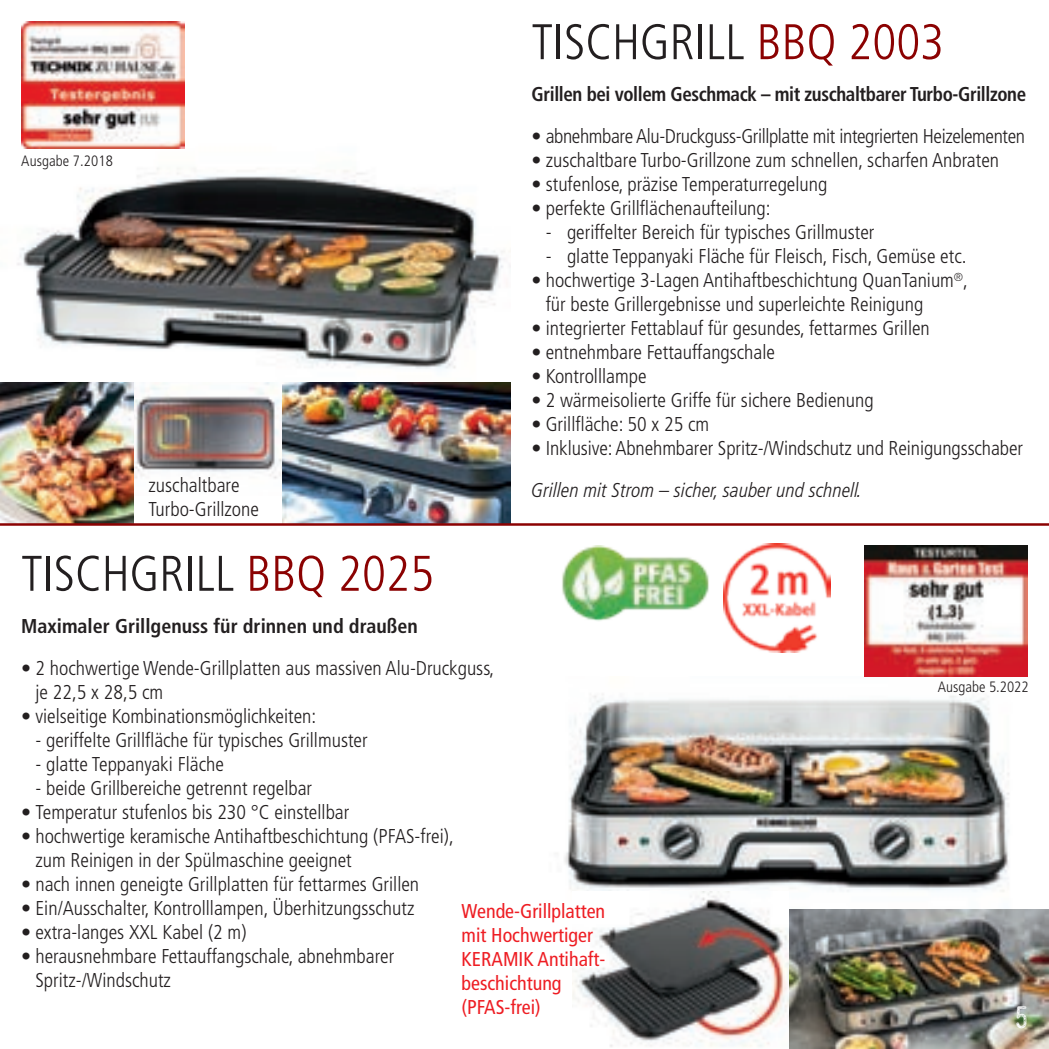
<style>
.page{position:relative;width:1049px;height:1049px;background:#fff}
.page>*{position:absolute;margin:0;border:0;box-sizing:border-box;transform-origin:0 0}
.t1{font:300 condensed 50px "Frutiger LT Pro";color:#231f20}
.t2{font:30px "Diazo MVB Rough 2 Ex Cond";color:#fff}
.t3{font:300 condensed 20px/24px "Frutiger LT Pro";color:#231f20}
.t4{font:condensed 20px/24px "Frutiger LT Pro";color:#ee1d23}
.t5{font:300 condensed 20px "Frutiger LT Pro";letter-spacing:-.02em;color:#231f20}
.t6{font:700 condensed 20px "Frutiger LT Pro";letter-spacing:-.02em;color:#231f20;scale:.95 1}
.t7{font:italic 300 condensed 20px "Frutiger LT Pro";color:#231f20}
.t8{font:700 condensed 20px "Frutiger LT Pro";color:#231f20}
.t9{font:300 condensed 15px "Frutiger LT Pro";letter-spacing:.005em;color:#231f20}
.s1{color:#8b0202}
</style>
<div class="page">
<img style="left:0;top:108px;width:510px;height:275px">
<img style="left:281px;top:383px;width:229px;height:140px">
<img style="left:133px;top:383px;width:148px;height:113px">
<img style="left:0;top:383px;width:133px;height:140px">
<img style="left:789px;top:909px;width:260px;height:140px">
<img style="left:564px;top:676px;width:464px;height:216px">
<img style="left:562px;top:546px;width:147px;height:75px">
<img style="left:573px;top:891px;width:216px;height:156px">
<img style="left:21px;top:21px;width:163px;height:128px">
<img style="left:724px;top:543px;width:107px;height:110px">
<img style="left:865px;top:546px;width:163px;height:130px">
<hr style="left:0;top:523px;width:1049px;height:3px;background:#8b0202">
<p class="t9" style="left:21px;top:152px;width:93px">Ausgabe 7.2018</p>
<p class="t3" style="left:149px;top:473px;width:112px">zuschaltbare<br>Turbo-Grillzone</p>
<h1 class="t1" style="left:531px;top:13px;width:414px">TISCHGRILL <span class="s1">BBQ 2003</span></h1>
<p class="t6" style="left:531px;top:82px;width:522px">Grillen bei vollem Geschmack – mit zuschaltbarer Turbo-Grillzone</p>
<p class="t5" style="left:531px;top:125px;width:495px">• abnehmbare Alu-Druckguss-Grillplatte mit integrierten Heizelementen</p>
<p class="t3" style="left:531px;top:148px;width:469px">• zuschaltbare Turbo-Grillzone zum schnellen, scharfen Anbraten</p>
<p class="t3" style="left:531px;top:172px;width:297px">• stufenlose, präzise Temperaturregelung</p>
<p class="t3" style="left:531px;top:196px;width:240px">• perfekte Grillflächenaufteilung:</p>
<p class="t3" style="left:546px;top:220px;width:330px">- geriffelter Bereich für typisches Grillmuster</p>
<p class="t3" style="left:546px;top:244px;width:422px">- glatte Teppanyaki Fläche für Fleisch, Fisch, Gemüse etc.</p>
<p class="t3" style="left:546px;top:268px;width:424px;text-indent:-14px">• hochwertige 3-Lagen Antihaftbeschichtung QuanTanium<sup>®</sup>, für beste Grillergebnisse und superleichte Reinigung</p>
<p class="t3" style="left:531px;top:316px;width:400px">• integrierter Fettablauf für gesundes, fettarmes Grillen</p>
<p class="t3" style="left:531px;top:340px;width:245px">• entnehmbare Fettauffangschale</p>
<p class="t3" style="left:531px;top:364px;width:116px">• Kontrolllampe</p>
<p class="t3" style="left:531px;top:388px;width:343px">• 2 wärmeisolierte Griffe für sichere Bedienung</p>
<p class="t3" style="left:531px;top:412px;width:179px">• Grillfläche: 50 x 25 cm</p>
<p class="t3" style="left:531px;top:436px;width:493px">• Inklusive: Abnehmbarer Spritz-/Windschutz und Reinigungsschaber</p>
<p class="t7" style="left:531px;top:479px;width:332px">Grillen mit Strom – sicher, sauber und schnell.</p>
<h1 class="t1" style="left:21px;top:545px;width:414px">TISCHGRILL <span class="s1">BBQ 2025</span></h1>
<p class="t8" style="left:21px;top:614px;width:398px">Maximaler Grillgenuss für drinnen und draußen</p>
<p class="t3" style="left:35px;top:656px;width:460px;text-indent:-14px">• 2 hochwertige Wende-Grillplatten aus massiven Alu-Druckguss, je 22,5 x 28,5 cm</p>
<p class="t3" style="left:21px;top:704px;width:297px">• vielseitige Kombinationsmöglichkeiten:</p>
<p class="t3" style="left:35px;top:728px;width:334px">- geriffelte Grillfläche für typisches Grillmuster</p>
<p class="t3" style="left:35px;top:752px;width:190px">- glatte Teppanyaki Fläche</p>
<p class="t3" style="left:35px;top:776px;width:278px">- beide Grillbereiche getrennt regelbar</p>
<p class="t3" style="left:21px;top:800px;width:330px">• Temperatur stufenlos bis 230 °C einstellbar</p>
<p class="t3" style="left:35px;top:824px;width:420px;text-indent:-14px">• hochwertige keramische Antihaftbeschichtung (PFAS-frei), zum Reinigen in der Spülmaschine geeignet</p>
<p class="t3" style="left:21px;top:872px;width:399px">• nach innen geneigte Grillplatten für fettarmes Grillen</p>
<p class="t3" style="left:21px;top:896px;width:395px">• Ein/Ausschalter, Kontrolllampen, Überhitzungsschutz</p>
<p class="t3" style="left:21px;top:920px;width:227px">• extra-langes XXL Kabel (2 m)</p>
<p class="t3" style="left:35px;top:944px;width:360px;text-indent:-14px">• herausnehmbare Fettauffangschale, abnehmbarer<br>Spritz-/Windschutz</p>
<p class="t4" style="left:462px;top:899px;width:145px">Wende-Grillplatten mit Hochwertiger<br>KERAMIK Antihaft&shy;beschichtung (PFAS-frei)</p>
<p class="t9" style="left:938px;top:678px;width:92px">Ausgabe 5.2022</p>
<h2 class="t2" style="left:1015px;top:994px;width:14px">5</h2>
</div>
